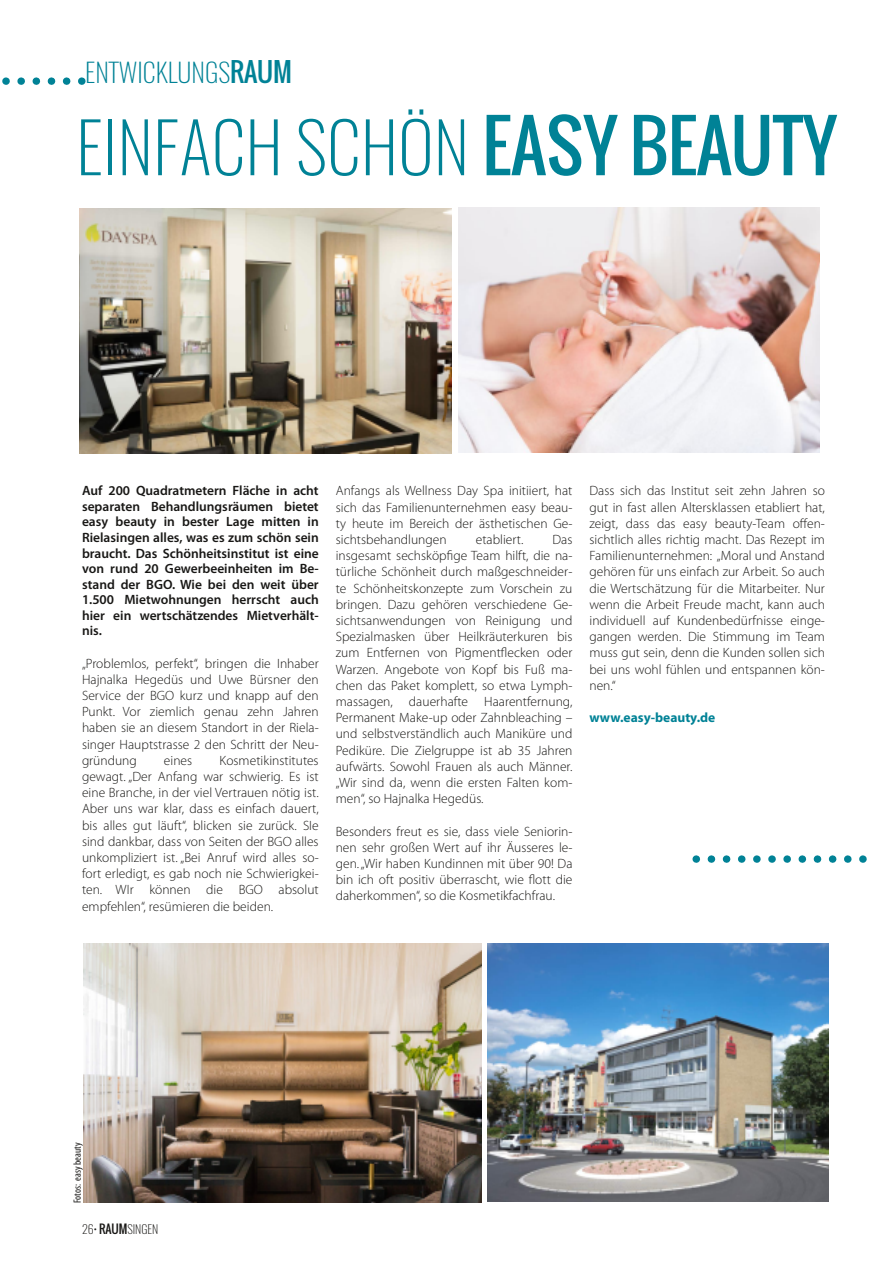
<style>
.page{position:relative;width:893px;height:1263px;background:#fff}
.page>*{position:absolute;margin:0;border:0;box-sizing:border-box;transform-origin:0 0}
.t1{font:200 69px "Oswald";color:#008296}
.t2{font:200 26.25px "Oswald";color:#008296}
.t3{font:300 13.5px/16.2px "Myriad Pro";color:#181715;text-align:justify}
.t4{font:600 13.5px/15.5px "Myriad Pro";letter-spacing:-.005em;color:#181715;text-align:justify}
.t5{font:700 13.5px "Myriad Pro";letter-spacing:.005em;color:#008296}
.t6{font:200 12px "Oswald";color:#181715}
.t7{font:condensed 10.5px "Myriad Pro";letter-spacing:-.005em;color:#181715}
.s1{font-weight:400}
</style>
<div class="page">
<img style="left:79px;top:208px;width:373px;height:245px">
<img style="left:83px;top:943px;width:399px;height:259px">
<img style="left:487px;top:944px;width:341px;height:257px">
<svg style="left:696px;top:855px;width:167px;height:8px"></svg>
<img style="left:458px;top:207px;width:362px;height:245px">
<svg style="left:2px;top:77px;width:80px;height:8px"></svg>
<h2 class="t2" style="left:85px;top:54px;width:209px">ENTWICKLUNGS<span class="s1">RAUM</span></h2>
<h1 class="t1" style="left:76px;top:100px;width:763px">EINFACH SCHÖN <span class="s1">EASY BEAUTY</span></h1>
<p class="t4" style="left:82px;top:484px;width:238px">Auf 200 Quadratmetern Fläche in acht separaten Behandlungsräumen bietet easy beauty in bester Lage mitten in Rielasingen alles, was es zum schön sein braucht. Das Schönheitsinstitut ist eine von rund 20 Gewerbeeinheiten im Be&shy;stand der BGO. Wie bei den weit über 1.500 Mietwohnungen herrscht auch hier ein wertschätzendes Mietverhält&shy;nis.</p>
<p class="t3" style="left:82px;top:656px;width:238px">„Problemlos, perfekt“, bringen die Inhaber Hajnalka Hegedüs und Uwe Bürsner den Service der BGO kurz und knapp auf den Punkt. Vor ziemlich genau zehn Jahren haben sie an diesem Standort in der Riela&shy;singer Hauptstrasse 2 den Schritt der Neu&shy;gründung</p>
<p class="t3" style="left:82px;top:753px;width:238px;text-indent:137px">Kosmetikinstitutes gewagt. „Der Anfang war schwierig. Es ist eine Branche, in der viel Vertrauen nötig ist.<br>Aber uns war klar, dass es einfach dauert, bis alles gut läuft“, blicken sie zurück. SIe sind dankbar, dass von Seiten der BGO alles unkompliziert ist. „Bei Anruf wird alles so&shy;fort erledigt, es gab noch nie Schwierigkei&shy;ten. WIr können die BGO absolut empfehlen“, resümieren die beiden.</p>
<p class="t3" style="left:164px;top:753px;width:30px">eines</p>
<p class="t3" style="left:336px;top:484px;width:238px">Anfangs als Wellness Day Spa initiiert, hat sich das Familienunternehmen easy beau&shy;ty heute im Bereich der ästhetischen Ge&shy;sichtsbehandlungen</p>
<p class="t3" style="left:476px;top:532px;width:49px">etabliert.</p>
<p class="t3" style="left:336px;top:532px;width:238px;text-indent:217px">Das insgesamt sechsköpfige Team hilft, die na&shy;türliche Schönheit durch maßgeschneider&shy;te Schönheitskonzepte zum Vorschein zu bringen. Dazu gehören verschiedene Ge&shy;sichtsanwendungen von Reinigung und Spezialmasken über Heilkräuterkuren bis zum Entfernen von Pigmentflecken oder Warzen. Angebote von Kopf bis Fuß ma&shy;chen das Paket komplett, so etwa Lymph&shy;massagen, dauerhafte Haarentfernung, Permanent Make-up oder Zahnbleaching – und selbstverständlich auch Maniküre und Pediküre. Die Zielgruppe ist ab 35 Jahren aufwärts. Sowohl Frauen als auch Männer. „Wir sind da, wenn die ersten Falten kom&shy;men“, so Hajnalka Hegedüs.</p>
<p class="t3" style="left:336px;top:824px;width:238px">Besonders freut es sie, dass viele Seniorin&shy;nen sehr großen Wert auf ihr Äusseres le&shy;gen.„Wir haben Kundinnen mit über 90! Da bin ich oft positiv überrascht, wie flott die daherkommen“, so die Kosmetikfachfrau.</p>
<p class="t3" style="left:589px;top:484px;width:237px">Dass sich das Institut seit zehn Jahren so gut in fast allen Altersklassen etabliert hat, zeigt, dass das easy beauty-Team offen&shy;sichtlich alles richtig macht. Das Rezept im Familienunternehmen: „Moral und Anstand gehören für uns einfach zur Arbeit. So auch die Wertschätzung für die Mitarbeiter. Nur wenn die Arbeit Freude macht, kann auch individuell auf Kundenbedürfnisse einge&shy;gangen werden. Die Stimmung im Team muss gut sein, denn die Kunden sollen sich bei uns wohl fühlen und entspannen kön&shy;nen.“</p>
<p class="t5" style="left:589px;top:711px;width:127px">www.easy-beauty.de</p>
<p class="t7" style="left:73px;top:1203px;width:62px;rotate:-90deg">Fotos: easy beauty</p>
<p class="t6" style="left:82px;top:1220px;width:78px">26• <span class="s1">RAUM</span>SINGEN</p>
</div>
